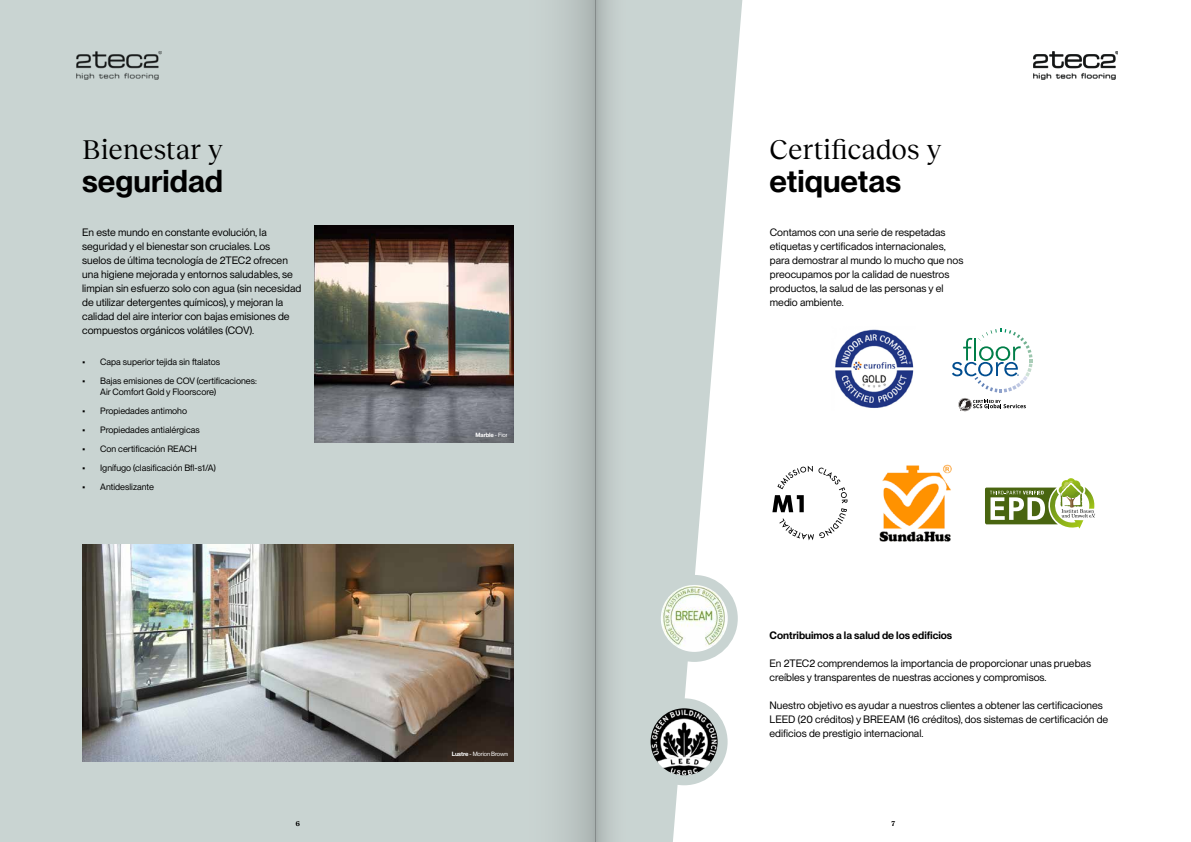
<style>
.page{position:relative;width:1191px;height:842px;background:#fff}
.page>*{position:absolute;margin:0;border:0;box-sizing:border-box;transform-origin:0 0}
.t1{font:600 31px "PP Neue Montreal";color:#000}
.t2{font:28px "Reckless Neue TRIAL";color:#000}
.t3{font:10.5px/14px "PP Neue Montreal";color:#000}
.t4{font:600 10.5px "PP Neue Montreal";color:#000}
.t5{font:9px/10.8px "PP Neue Montreal";color:#000}
.t6{font:7px "Reckless Neue TRIAL";color:#000}
.t7{font:6px "PP Neue Montreal";letter-spacing:-.02em;color:#fff}
.t8{font:600 6px "PP Neue Montreal";letter-spacing:-.02em;color:#fff}
.s1{font-weight:400}
.s2{font-weight:600}
</style>
<div class="page">
<div style="left:0;top:0;width:742px;height:842px;background:#c9d4d2"></div>
<img style="left:1033px;top:51px;width:85px;height:28px">
<img style="left:315px;top:226px;width:192px;height:216px">
<img style="left:82px;top:544px;width:425px;height:217px">
<img style="left:77px;top:51px;width:84px;height:28px">
<img style="left:645px;top:703px;width:77px;height:77px;border-radius:38px">
<div style="left:640px;top:698px;width:87px;height:87px;border:10px solid #c9d4d2;border-radius:50%"></div>
<img style="left:657px;top:580px;width:74px;height:72px">
<div style="left:651px;top:575px;width:87px;height:87px;border:10px solid #c9d4d2;border-radius:50%"></div>
<svg style="left:985px;top:478px;width:110px;height:51px"></svg>
<img style="left:879px;top:464px;width:73px;height:78px">
<svg style="left:772px;top:466px;width:75px;height:74px"></svg>
<img style="left:835px;top:329px;width:79px;height:79px">
<svg style="left:952px;top:329px;width:80px;height:82px"></svg>
<svg style="left:507px;top:0;width:88px;height:842px;background:#bac3c1"></svg>
<div style="left:595px;top:0;width:40px;height:842px;background:linear-gradient(to right,#b0b9b7,#cfdad8)"></div>
<h2 class="t2" style="left:82px;top:129px;width:142px">Bienestar y</h2>
<h1 class="t1" style="left:82px;top:162px;width:142px">seguridad</h1>
<p class="t3" style="left:82px;top:225px;width:221px">En este mundo en constante evolución, la seguridad y el bienestar son cruciales. Los suelos de última tecnología de 2TEC2 ofrecen una higiene mejorada y entornos saludables, se limpian sin esfuerzo solo con agua (sin necesidad de utilizar detergentes químicos), y mejoran la calidad del aire interior con bajas emisiones de compuestos orgánicos volátiles (COV).</p>
<p class="t5" style="left:82px;top:356px;width:139px">• Capa superior tejida sin ftalatos</p>
<p class="t5" style="left:100px;top:375px;width:158px;text-indent:-18px">• Bajas emisiones de COV (certificaciones:<br>Air Comfort Gold y Floorscore)</p>
<p class="t5" style="left:82px;top:405px;width:106px">• Propiedades antimoho</p>
<p class="t5" style="left:82px;top:424px;width:119px">• Propiedades antialérgicas</p>
<p class="t5" style="left:82px;top:443px;width:116px">• Con certificación REACH</p>
<p class="t5" style="left:82px;top:462px;width:135px">• Ignífugo (clasificación Bfl-s1/A)</p>
<p class="t5" style="left:82px;top:481px;width:73px">• Antideslizante</p>
<p class="t8" style="left:475px;top:431px;width:34px">Marble <span class="s1">- Fior</span></p>
<p class="t7" style="left:452px;top:750px;width:57px"><span class="s2">Lustre</span> - Morion Brown</p>
<h2 class="t2" style="left:769px;top:129px;width:173px">Certificados y</h2>
<h1 class="t1" style="left:769px;top:162px;width:133px">etiquetas</h1>
<p class="t3" style="left:770px;top:225px;width:195px">Contamos con una serie de respetadas etiquetas y certificados internacionales, para demostrar al mundo lo mucho que nos preocupamos por la calidad de nuestros productos, la salud de las personas y el medio ambiente.</p>
<p class="t4" style="left:769px;top:629px;width:184px">Contribuimos a la salud de los edificios</p>
<p class="t3" style="left:769px;top:657px;width:323px">En 2TEC2 comprendemos la importancia de proporcionar unas pruebas creíbles y transparentes de nuestras acciones y compromisos.</p>
<p class="t3" style="left:769px;top:699px;width:340px">Nuestro objetivo es ayudar a nuestros clientes a obtener las certificaciones<br>LEED (20 créditos) y BREEAM (16 créditos), dos sistemas de certificación de edificios de prestigio internacional.</p>
<p class="t6" style="left:296px;top:818px;width:6px">6</p>
<p class="t6" style="left:891px;top:818px;width:5px">7</p>
</div>
